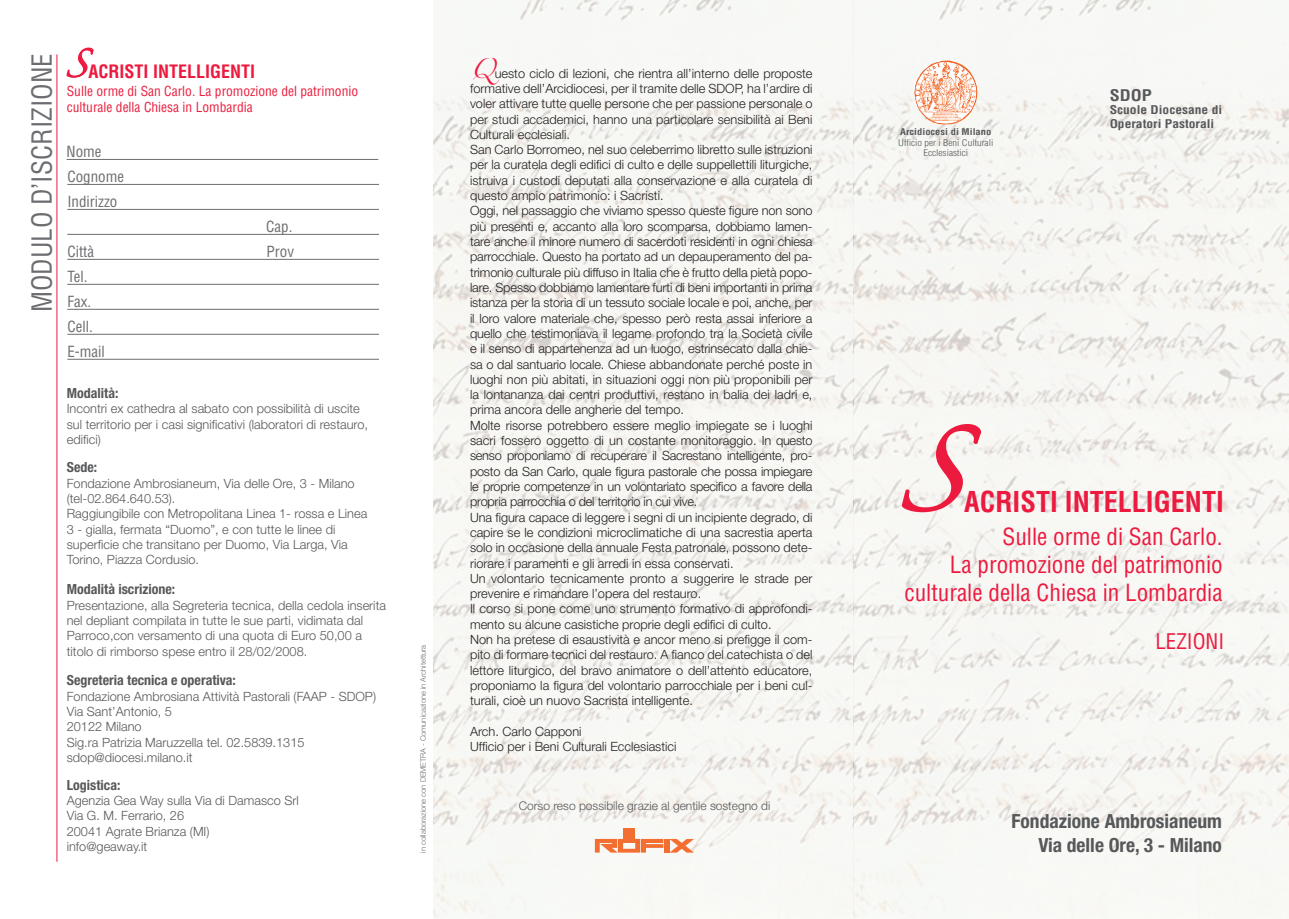
<style>
.page{position:relative;width:1289px;height:919px;background:#fff}
.page>*{position:absolute;margin:0;border:0;box-sizing:border-box;transform-origin:0 0}
.t1{font:75.9px "Zapfino";color:#ed1a3f}
.t2{font:700 condensed 28.05px "Helvetica";color:#ed1a3f}
.t3{font:condensed 27px "Helvetica";color:#6c6d70}
.t4{font:condensed 23.1px/27.8px "Helvetica";color:#ed1a3f;text-align:right}
.t5{font:condensed 21px "Helvetica";color:#ed1a3f}
.t6{font:700 condensed 19.5px/23.4px "Helvetica Neue";color:#57585a;text-align:right}
.t7{font:700 condensed 18px "Helvetica";color:#ed1a3f}
.t8{font:700 condensed 15.6px "Helvetica";color:#57585a;scale:1.15 1}
.t9{font:condensed 15px/24.9px "Helvetica";color:#6c6d70}
.t10{font:700 condensed 13.95px "Helvetica Neue";color:#57585a}
.t11{font:condensed 13.5px/16.2px "Helvetica";color:#ea203f}
.t12{font:300 12.75px/15.3px "Helvetica Neue";color:#231f20}
.t13{font:300 12.75px/15.3px "Helvetica Neue";color:#57585a}
.t14{font:300 12px "Helvetica Neue";color:#57585a}
.t15{font:700 condensed 11.7px/13.5px "Helvetica";color:#57585a;scale:1.15 1}
.t16{font:300 condensed 9px/10.5px "Helvetica";color:#57585a;text-align:center;scale:1.16 1}
.t17{font:700 condensed 9px "Helvetica";color:#57585a;scale:1.16 1}
.t18{font:300 7.5px "Helvetica Neue";color:#6c6d70}
.s1{font-family:"Zapfino";font-weight:400;font-stretch:normal;font-size:25.5px}
.s2{font-family:"Zapfino";font-weight:400;font-size:18px;color:#ed1a3f}
</style>
<div class="page">
<img style="left:434px;top:0;width:854px;height:918px">
<svg style="left:900px;top:422px;width:82px;height:92px"></svg>
<hr style="left:67px;top:159px;width:311px;height:1px;background:#6c6d70">
<hr style="left:67px;top:184px;width:312px;height:1px;background:#6c6d70">
<hr style="left:67px;top:209px;width:312px;height:1px;background:#6c6d70">
<hr style="left:67px;top:234px;width:312px;height:1px;background:#6c6d70">
<hr style="left:67px;top:259px;width:312px;height:1px;background:#6c6d70">
<hr style="left:67px;top:284px;width:312px;height:1px;background:#6c6d70">
<hr style="left:67px;top:309px;width:312px;height:1px;background:#6c6d70">
<hr style="left:67px;top:334px;width:312px;height:1px;background:#6c6d70">
<hr style="left:67px;top:359px;width:312px;height:1px;background:#6c6d70">
<hr style="left:57px;top:54px;width:1px;height:807px;background:#ed1a3f">
<div style="left:664px;top:838px;width:5px;height:14px;background:#f36e31"></div>
<svg style="left:595px;top:838px;width:68px;height:14px"></svg>
<svg style="left:669px;top:838px;width:25px;height:14px"></svg>
<div style="left:623px;top:828px;width:5px;height:10px;background:#f36e31"></div>
<div style="left:629px;top:828px;width:5px;height:10px;background:#f36e31"></div>
<svg style="left:66px;top:47px;width:28px;height:31px"></svg>
<svg style="left:915px;top:61px;width:61px;height:62px"></svg>
<img style="left:931px;top:60px;width:16px;height:4px">
<h3 class="t3" style="left:25px;top:312px;width:260px;rotate:-90deg">MODULO D’ISCRIZIONE</h3>
<h3 class="t7" style="left:66px;top:60px;width:191px"><span class="s1">S</span> ACRISTI INTELLIGENTI</h3>
<p class="t11" style="left:67px;top:83px;width:293px">Sulle orme di San Carlo. La promozione del patrimonio culturale della Chiesa in Lombardia</p>
<p class="t9" style="left:67px;top:139px;width:59px">Nome<br>Cognome<br>Indirizzo</p>
<p class="t9" style="left:266px;top:214px;width:28px">Cap.</p>
<p class="t9" style="left:67px;top:239px;width:28px">Città</p>
<p class="t9" style="left:266px;top:239px;width:29px">Prov</p>
<p class="t9" style="left:67px;top:264px;width:39px">Tel.<br>Fax.<br>Cell.<br>E-mail</p>
<p class="t10" style="left:67px;top:384px;width:53px">Modalità:</p>
<p class="t13" style="left:67px;top:401px;width:303px">Incontri ex cathedra al sabato con possibilità di uscite sul territorio per i casi significativi (laboratori di restauro, edifici)</p>
<p class="t10" style="left:67px;top:459px;width:32px">Sede:</p>
<p class="t13" style="left:67px;top:475px;width:302px">Fondazione Ambrosianeum, Via delle Ore, 3 - Milano (tel-02.864.640.53).<br>Raggiungibile con Metropolitana Linea 1- rossa e Linea 3 - gialla, fermata “Duomo”, e con tutte le linee di superficie che transitano per Duomo, Via Larga, Via Torino, Piazza Cordusio.</p>
<p class="t10" style="left:67px;top:581px;width:110px">Modalità iscrizione:</p>
<p class="t13" style="left:67px;top:597px;width:321px">Presentazione, alla Segreteria tecnica, della cedola inserita nel depliant compilata in tutte le sue parti, vidimata dal Parroco,con versamento di una quota di Euro 50,00 a titolo di rimborso spese entro il 28/02/2008.</p>
<p class="t10" style="left:67px;top:672px;width:171px">Segreteria tecnica e operativa:</p>
<p class="t13" style="left:67px;top:688px;width:311px">Fondazione Ambrosiana Attività Pastorali (FAAP - SDOP)<br>Via Sant’Antonio, 5<br>20122 Milano<br>Sig.ra Patrizia Maruzzella tel. 02.5839.1315 sdop@diocesi.milano.it</p>
<p class="t10" style="left:67px;top:776px;width:55px">Logistica:</p>
<p class="t13" style="left:67px;top:792px;width:234px">Agenzia Gea Way sulla Via di Damasco Srl<br>Via G. M. Ferrario, 26<br>20041 Agrate Brianza (MI)<br>info@geaway.it</p>
<p class="t18" style="left:418px;top:852px;width:209px;rotate:-90deg">in collaborazione con DEMETRA - Comunicazione in Architettura</p>
<p class="t12" style="left:470px;top:65px;width:344px"><span class="s2">Q</span>uesto ciclo di lezioni, che rientra all’interno delle proposte formative dell’Arcidiocesi, per il tramite delle SDOP, ha l’ardire di voler attivare tutte quelle persone che per passione personale o per studi accademici, hanno una particolare sensibilità ai Beni Culturali ecclesiali.<br>San Carlo Borromeo, nel suo celeberrimo libretto sulle istruzioni per la curatela degli edifici di culto e delle suppellettili liturgiche, istruiva i custodi deputati alla conservazione e alla curatela di questo ampio patrimonio: i Sacristi.<br>Oggi, nel passaggio che viviamo spesso queste figure non sono più presenti e, accanto alla loro scomparsa, dobbiamo lamen&shy;tare anche il minore numero di sacerdoti residenti in ogni chiesa parrocchiale. Questo ha portato ad un depauperamento del pa&shy;trimonio culturale più diffuso in Italia che è frutto della pietà popo&shy;lare. Spesso dobbiamo lamentare furti di beni importanti in prima istanza per la storia di un tessuto sociale locale e poi, anche, per il loro valore materiale che, spesso però resta assai inferiore a quello che testimoniava il legame profondo tra la Società civile e il senso di appartenenza ad un luogo, estrinsecato dalla chie&shy;sa o dal santuario locale. Chiese abbandonate perché poste in luoghi non più abitati, in situazioni oggi non più proponibili per la lontananza dai centri produttivi, restano in balia dei ladri e, prima ancora delle angherie del tempo.<br>Molte risorse potrebbero essere meglio impiegate se i luoghi sacri fossero oggetto di un costante monitoraggio. In questo senso proponiamo di recuperare il Sacrestano intelligente, pro&shy;posto da San Carlo, quale figura pastorale che possa impiegare le proprie competenze in un volontariato specifico a favore della propria parrocchia o del territorio in cui vive.<br>Una figura capace di leggere i segni di un incipiente degrado, di capire se le condizioni microclimatiche di una sacrestia aperta solo in occasione della annuale Festa patronale, possono dete&shy;riorare i paramenti e gli arredi in essa conservati.<br>Un volontario tecnicamente pronto a suggerire le strade per prevenire e rimandare l’opera del restauro.<br>Il corso si pone come uno strumento formativo di approfondi&shy;mento su alcune casistiche proprie degli edifici di culto.<br>Non ha pretese di esaustività e ancor meno si prefigge il com&shy;pito di formare tecnici del restauro. A fianco del catechista o del lettore liturgico, del bravo animatore o dell’attento educatore, proponiamo la figura del volontario parrocchiale per i beni cul&shy;turali, cioè un nuovo Sacrista intelligente.</p>
<p class="t12" style="left:470px;top:723px;width:208px">Arch. Carlo Capponi<br>Ufficio per i Beni Culturali Ecclesiastici</p>
<p class="t14" style="left:518px;top:798px;width:253px">Corso reso possibile grazie al gentile sostegno di</p>
<p class="t17" style="left:900px;top:126px;width:80px">Arcidiocesi di Milano</p>
<p class="t16" style="left:898px;top:137px;width:83px">Ufficio per i Beni Culturali<br>Ecclesiastici</p>
<p class="t8" style="left:1109px;top:85px;width:38px">SDOP</p>
<p class="t15" style="left:1109px;top:103px;width:99px">Scuole Diocesane di<br>Operatori Pastorali</p>
<h1 class="t1" style="left:898px;top:439px;width:64px">S</h1>
<h2 class="t2" style="left:964px;top:484px;width:261px">ACRISTI INTELLIGENTI</h2>
<h3 class="t4" style="left:904px;top:522px;width:320px">Sulle orme di San Carlo.<br>La promozione del patrimonio culturale della Chiesa in Lombardia</h3>
<h3 class="t5" style="left:1155px;top:628px;width:70px">LEZIONI</h3>
<h3 class="t6" style="left:1011px;top:809px;width:212px">Fondazione Ambrosianeum<br>Via delle Ore, 3 - Milano</h3>
</div>
